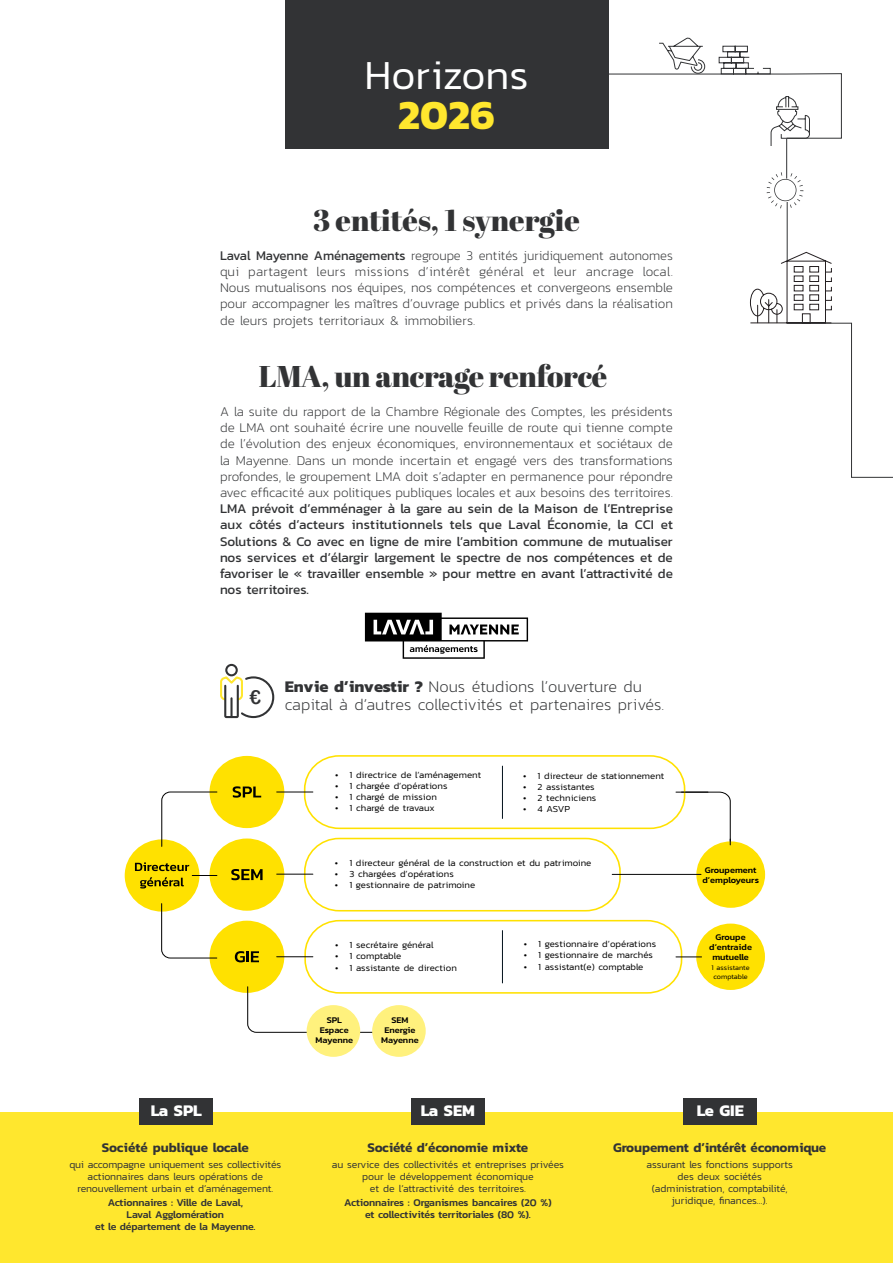
<style>
.page{position:relative;width:893px;height:1263px;background:#fff}
.page>*{position:absolute;margin:0;border:0;box-sizing:border-box;transform-origin:0 0}
.t1{font:300 42px "Kanit";color:#fff}
.t2{font:700 42px "Kanit";color:#ffe72e}
.t3{font:30px "Abril Fatface";letter-spacing:-.01em;color:#323335}
.t4{font:19.5px "Arial Rounded MT Bold";color:#323335}
.t5{font:200 16.5px/18px "Kanit";color:#323335}
.t6{font:700 16.5px "Kanit";color:#fff}
.t7{font:200 13.5px/16.2px "Kanit";color:#323335;text-align:justify}
.t8{font:13.5px/16.2px "Kanit";color:#323335;text-align:justify}
.t9{font:600 13.5px "Kanit";letter-spacing:-.01em;color:#323335}
.t10{font:300 10.5px/12px "Kanit";letter-spacing:-.01em;color:#323335;text-align:center}
.t11{font:500 10.5px/12px "Kanit";letter-spacing:-.01em;color:#323335;text-align:center}
.t12{font:300 9.3px "Kanit";color:#000;scale:1.04 1}
.t13{font:500 8.85px/9.8px "Kanit";color:#000;text-align:center;scale:1.04 1}
.t14{font:300 7.05px/8.6px "Kanit";color:#000;scale:1.04 1}
.s1{font-weight:400}
.s2{font-weight:700}
</style>
<div class="page">
<div style="left:0;top:1112px;width:893px;height:151px;background:#ffe72e"></div>
<div style="left:285px;top:0;width:323px;height:149px;background:#323335"></div>
<div style="left:140px;top:1098px;width:73px;height:27px;background:#323335"></div>
<div style="left:411px;top:1098px;width:73px;height:27px;background:#323335"></div>
<div style="left:684px;top:1098px;width:73px;height:27px;background:#323335"></div>
<svg style="left:365px;top:613px;width:163px;height:46px"></svg>
<div style="left:125px;top:839px;width:74px;height:72px;background:#ffe100;border-radius:50%"></div>
<div style="left:304px;top:920px;width:378px;height:74px;border:2px solid #ffe100;border-radius:34px"></div>
<div style="left:210px;top:756px;width:74px;height:72px;background:#ffe100;border-radius:50%"></div>
<svg style="left:233px;top:786px;width:28px;height:12px"></svg>
<div style="left:210px;top:838px;width:74px;height:73px;background:#ffe100;border-radius:50%"></div>
<svg style="left:231px;top:869px;width:32px;height:11px"></svg>
<div style="left:210px;top:921px;width:74px;height:72px;background:#ffe100;border-radius:50%"></div>
<svg style="left:235px;top:951px;width:24px;height:11px"></svg>
<div style="left:304px;top:838px;width:317px;height:73px;border:2px solid #ffe100;border-radius:34px"></div>
<div style="left:304px;top:755px;width:381px;height:74px;border:2px solid #ffe100;border-radius:34px"></div>
<div style="left:696px;top:923px;width:69px;height:67px;background:#ffe100;border-radius:50%"></div>
<div style="left:696px;top:841px;width:69px;height:67px;background:#ffe100;border-radius:50%"></div>
<hr style="left:502px;top:766px;width:1px;height:52px;background:#07151f">
<hr style="left:502px;top:930px;width:1px;height:53px;background:#07151f">
<hr style="left:277px;top:792px;width:36px;height:1px;background:#000">
<hr style="left:277px;top:874px;width:36px;height:1px;background:#000">
<hr style="left:277px;top:956px;width:36px;height:1px;background:#000">
<svg style="left:675px;top:791px;width:56px;height:84px"></svg>
<svg style="left:161px;top:791px;width:57px;height:56px"></svg>
<svg style="left:161px;top:903px;width:57px;height:56px"></svg>
<svg style="left:247px;top:986px;width:152px;height:47px"></svg>
<svg style="left:135px;top:862px;width:82px;height:26px"></svg>
<hr style="left:612px;top:874px;width:89px;height:1px;background:#000">
<svg style="left:676px;top:956px;width:25px;height:1px"></svg>
<div style="left:372px;top:1005px;width:54px;height:52px;background:#fff17d;border-radius:50%"></div>
<div style="left:307px;top:1005px;width:53px;height:52px;background:#fff17d;border-radius:50%"></div>
<div style="left:225px;top:664px;width:13px;height:12px;border:2px solid #323335;border-radius:50%"></div>
<svg style="left:220px;top:675px;width:55px;height:44px"></svg>
<svg style="left:608px;top:37px;width:234px;height:109px"></svg>
<svg style="left:767px;top:172px;width:36px;height:36px"></svg>
<svg style="left:750px;top:252px;width:143px;height:226px"></svg>
<hr style="left:786px;top:139px;width:1px;height:40px;background:#323335">
<hr style="left:787px;top:202px;width:1px;height:58px;background:#323335">
<h1 class="t1" style="left:364px;top:45px;width:166px">Horizons</h1>
<h1 class="t2" style="left:398px;top:83px;width:98px">2026</h1>
<h2 class="t3" style="left:313px;top:199px;width:268px">3 entités, 1 synergie</h2>
<p class="t7" style="left:220px;top:247px;width:454px"><span class="s1">Laval Mayenne Aménagements</span> regroupe 3 entités juridiquement autonomes qui partagent leurs missions d’intérêt général et leur ancrage local.<br>Nous mutualisons nos équipes, nos compétences et convergeons ensemble pour accompagner les maîtres d’ouvrage publics et privés dans la réalisation de leurs projets territoriaux &amp; immobiliers.</p>
<h2 class="t3" style="left:259px;top:355px;width:350px">LMA, un ancrage renforcé</h2>
<p class="t7" style="left:220px;top:403px;width:454px">A la suite du rapport de la Chambre Régionale des Comptes, les présidents de LMA ont souhaité écrire une nouvelle feuille de route qui tienne compte de l’évolution des enjeux économiques, environnementaux et sociétaux de la Mayenne. Dans un monde incertain et engagé vers des transformations profondes, le groupement LMA doit s’adapter en permanence pour répondre avec efficacité aux politiques publiques locales et aux besoins des territoires.</p>
<p class="t8" style="left:220px;top:500px;width:454px">LMA prévoit d’emménager à la gare au sein de la Maison de l’Entreprise aux côtés d’acteurs institutionnels tels que Laval Économie, la CCI et Solutions &amp; Co avec en ligne de mire l’ambition commune de mutualiser nos services et d’élargir largement le spectre de nos compétences et de favoriser le « travailler ensemble » pour mettre en avant l’attractivité de nos territoires.</p>
<h3 class="t4" style="left:250px;top:685px;width:13px">€</h3>
<p class="t5" style="left:285px;top:677px;width:381px"><span class="s2">Envie d’investir ?</span> Nous étudions l’ouverture du capital à d’autres collectivités et partenaires privés.</p>
<p class="t6" style="left:151px;top:1098px;width:52px">La SPL</p>
<p class="t9" style="left:102px;top:1137px;width:148px">Société publique locale</p>
<p class="t10" style="left:69px;top:1158px;width:213px">qui accompagne uniquement ses collectivités actionnaires dans leurs opérations de renouvellement urbain et d’aménagement.</p>
<p class="t11" style="left:95px;top:1196px;width:162px">Actionnaires : Ville de Laval,<br>Laval Agglomération<br>et le département de la Mayenne.</p>
<p class="t12" style="left:335px;top:768px;width:142px">• 1 directrice de l’aménagement</p>
<p class="t12" style="left:335px;top:779px;width:110px">• 1 chargée d’opérations</p>
<p class="t12" style="left:335px;top:790px;width:99px">• 1 chargé de mission</p>
<p class="t12" style="left:335px;top:802px;width:97px">• 1 chargé de travaux</p>
<p class="t12" style="left:523px;top:769px;width:137px">• 1 directeur de stationnement</p>
<p class="t12" style="left:523px;top:780px;width:70px">• 2 assistantes</p>
<p class="t12" style="left:523px;top:792px;width:72px">• 2 techniciens</p>
<p class="t12" style="left:523px;top:803px;width:46px">• 4 ASVP</p>
<p class="t12" style="left:335px;top:856px;width:248px">• 1 directeur général de la construction et du patrimoine</p>
<p class="t12" style="left:335px;top:867px;width:116px">• 3 chargées d’opérations</p>
<p class="t12" style="left:335px;top:878px;width:136px">• 1 gestionnaire de patrimoine</p>
<p class="t12" style="left:335px;top:938px;width:96px">• 1 secrétaire général</p>
<p class="t12" style="left:335px;top:950px;width:65px">• 1 comptable</p>
<p class="t12" style="left:335px;top:961px;width:119px">• 1 assistante de direction</p>
<p class="t13" style="left:316px;top:1015px;width:38px">SPL<br>Espace<br>Mayenne</p>
<p class="t13" style="left:381px;top:1015px;width:38px">SEM<br>Energie<br>Mayenne</p>
<p class="t6" style="left:421px;top:1098px;width:55px">La SEM</p>
<p class="t12" style="left:524px;top:937px;width:129px">• 1 gestionnaire d’opérations</p>
<p class="t12" style="left:524px;top:949px;width:126px">• 1 gestionnaire de marchés</p>
<p class="t12" style="left:524px;top:960px;width:117px">• 1 assistant(e) comptable</p>
<p class="t13" style="left:702px;top:865px;width:56px;text-align:left">Groupement d’employeurs</p>
<p class="t13" style="left:709px;top:932px;width:43px">Groupe d’entraide mutuelle</p>
<p class="t14" style="left:711px;top:963px;width:38px">1 assistante comptable</p>
<p class="t6" style="left:697px;top:1098px;width:49px">Le GIE</p>
<p class="t9" style="left:368px;top:1137px;width:162px">Société d’économie mixte</p>
<p class="t10" style="left:332px;top:1158px;width:234px">au service des collectivités et entreprises privées pour le développement économique<br>et de l’attractivité des territoires.</p>
<p class="t11" style="left:344px;top:1196px;width:209px">Actionnaires : Organismes bancaires (20 %) et collectivités territoriales (80 %).</p>
<p class="t9" style="left:613px;top:1137px;width:215px">Groupement d’intérêt économique</p>
<p class="t10" style="left:647px;top:1158px;width:148px">assurant les fonctions supports des deux sociétés (administration, comptabilité, juridique, finances…).</p>
</div>
